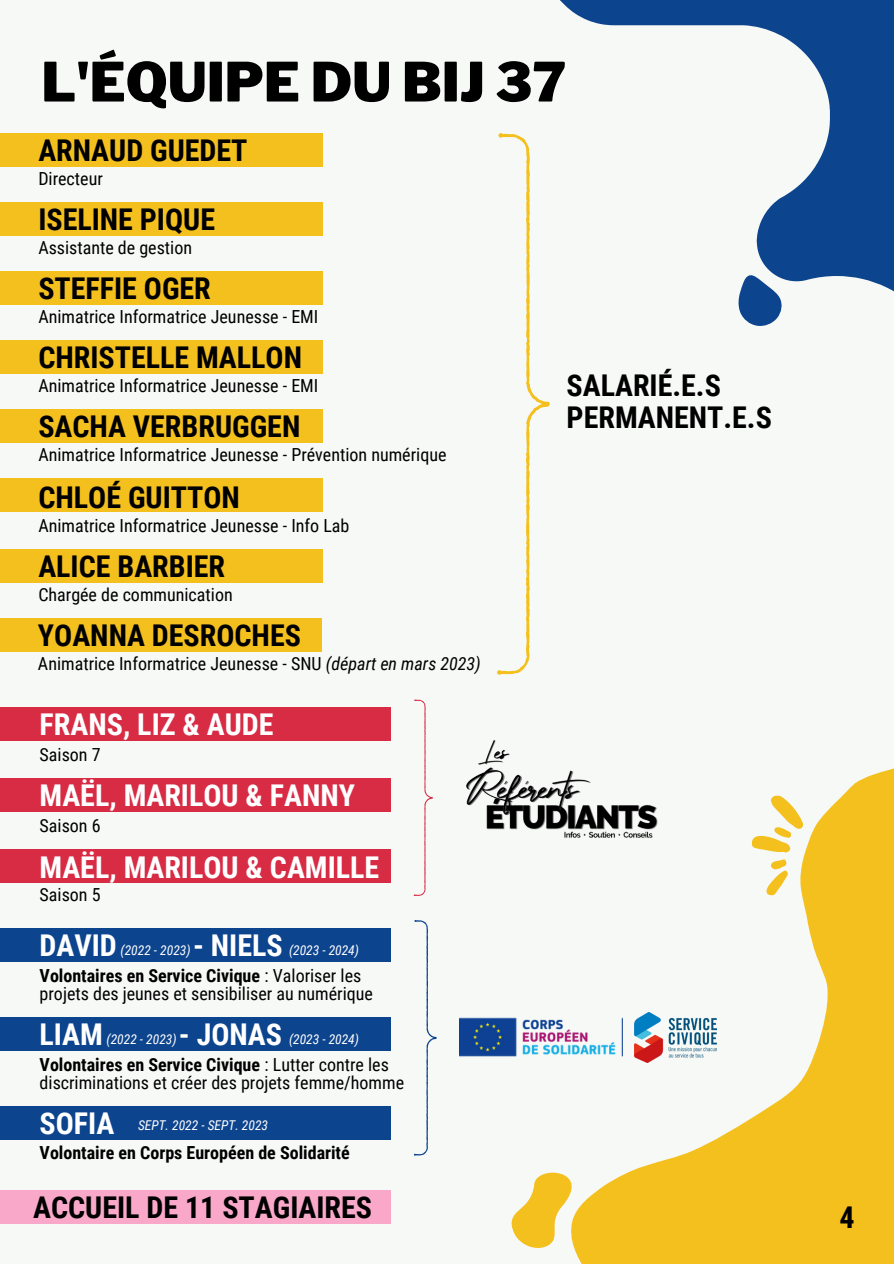
<style>
.page{position:relative;width:894px;height:1264px;background:#fff}
.page>*{position:absolute;margin:0;border:0;box-sizing:border-box;transform-origin:0 0}
.t1{font:900 53.7px "Libre Franklin";color:#000}
.t2{font:700 30px/31.5px "Roboto Condensed";color:#000}
.t3{font:700 30px "Roboto Condensed";color:#fff}
.t4{font:18px/18px "Roboto Condensed";color:#000}
.t5{font:700 18px "Roboto Condensed";color:#000}
.t6{font:italic 13.5px "Roboto Condensed";color:#fff}
.s1{font-style:italic}
.s2{font-weight:700}
</style>
<div class="page">
<div style="left:0;top:0;width:893px;height:1263px;background:#f7f9f7"></div>
<div style="left:0;top:202px;width:322px;height:34px;background:#f4c01e"></div>
<div style="left:0;top:133px;width:322px;height:34px;background:#f4c01e"></div>
<div style="left:0;top:271px;width:322px;height:33px;background:#f4c01e"></div>
<div style="left:0;top:340px;width:322px;height:33px;background:#f4c01e"></div>
<div style="left:0;top:409px;width:322px;height:33px;background:#f4c01e"></div>
<div style="left:0;top:707px;width:391px;height:33px;background:#d82b44"></div>
<div style="left:0;top:928px;width:391px;height:34px;background:#0d448e"></div>
<div style="left:0;top:1017px;width:391px;height:33px;background:#0d448e"></div>
<div style="left:0;top:1105px;width:391px;height:34px;background:#0d448e"></div>
<div style="left:0;top:1189px;width:391px;height:34px;background:#f9a8c9"></div>
<div style="left:0;top:478px;width:322px;height:33px;background:#f4c01e"></div>
<div style="left:0;top:777px;width:391px;height:34px;background:#d82b44"></div>
<div style="left:0;top:549px;width:322px;height:33px;background:#f4c01e"></div>
<div style="left:0;top:618px;width:322px;height:33px;background:#f4c01e"></div>
<div style="left:0;top:848px;width:391px;height:34px;background:#d82b44"></div>
<svg style="left:560px;top:0;width:333px;height:291px"></svg>
<svg style="left:497px;top:133px;width:52px;height:541px"></svg>
<svg style="left:413px;top:699px;width:20px;height:197px"></svg>
<svg style="left:414px;top:920px;width:22px;height:235px"></svg>
<svg style="left:577px;top:768px;width:316px;height:495px"></svg>
<img style="left:466px;top:740px;width:201px;height:114px">
<img style="left:634px;top:1012px;width:82px;height:50px">
<img style="left:459px;top:998px;width:163px;height:78px">
<svg style="left:731px;top:269px;width:55px;height:57px"></svg>
<svg style="left:748px;top:794px;width:58px;height:102px"></svg>
<svg style="left:511px;top:1147px;width:101px;height:108px"></svg>
<h4 class="t1" style="left:41px;top:50px;width:526px">L'ÉQUIPE DU BIJ 37</h4>
<p class="t2" style="left:38px;top:135px;width:211px">ARNAUD GUEDET</p>
<p class="t4" style="left:38px;top:170px;width:66px">Directeur</p>
<p class="t2" style="left:38px;top:204px;width:178px">ISELINE PIQUE</p>
<h2 class="t4" style="left:38px;top:239px;width:155px">Assistante de gestion</h2>
<p class="t2" style="left:38px;top:273px;width:174px">STEFFIE OGER</p>
<h4 class="t4" style="left:38px;top:308px;width:281px">Animatrice Informatrice Jeunesse - EMI</h4>
<h4 class="t2" style="left:38px;top:342px;width:265px">CHRISTELLE MALLON</h4>
<p class="t4" style="left:38px;top:377px;width:281px">Animatrice Informatrice Jeunesse - EMI</p>
<h4 class="t2" style="left:38px;top:411px;width:263px">SACHA VERBRUGGEN</h4>
<p class="t4" style="left:38px;top:446px;width:409px">Animatrice Informatrice Jeunesse - Prévention numérique</p>
<p class="t2" style="left:38px;top:482px;width:203px">CHLOÉ GUITTON</p>
<p class="t4" style="left:38px;top:517px;width:312px">Animatrice Informatrice Jeunesse - Info Lab</p>
<h2 class="t2" style="left:38px;top:551px;width:188px">ALICE BARBIER</h2>
<h4 class="t4" style="left:38px;top:586px;width:196px">Chargée de communication</h4>
<h2 class="t2" style="left:38px;top:620px;width:264px">YOANNA DESROCHES</h2>
<h4 class="t4" style="left:38px;top:655px;width:444px">Animatrice Informatrice Jeunesse - SNU <span class="s1">(départ en mars 2023)</span></h4>
<h2 class="t3" style="left:40px;top:707px;width:235px">FRANS, LIZ &amp; AUDE</h2>
<h2 class="t4" style="left:40px;top:745px;width:62px">Saison 7</h2>
<p class="t3" style="left:40px;top:778px;width:317px">MAËL, MARILOU &amp; FANNY</p>
<p class="t4" style="left:40px;top:816px;width:62px">Saison 6</p>
<p class="t3" style="left:40px;top:849px;width:341px">MAËL, MARILOU &amp; CAMILLE</p>
<h2 class="t4" style="left:40px;top:885px;width:62px">Saison 5</h2>
<h4 class="t3" style="left:40px;top:928px;width:79px">DAVID</h4>
<h4 class="t3" style="left:193px;top:928px;width:91px">- NIELS</h4>
<h2 class="t6" style="left:120px;top:942px;width:71px">(2022 - 2023)</h2>
<h2 class="t6" style="left:289px;top:942px;width:71px">(2023 - 2024)</h2>
<h4 class="t4" style="left:40px;top:967px;width:335px"><span class="s2">Volontaires en Service Civique</span> : Valoriser les projets des jeunes et sensibiliser au numérique</h4>
<h2 class="t3" style="left:40px;top:1017px;width:65px">LIAM</h2>
<h2 class="t3" style="left:179px;top:1017px;width:105px">- JONAS</h2>
<h4 class="t6" style="left:107px;top:1031px;width:71px">(2022 - 2023)</h4>
<h4 class="t6" style="left:289px;top:1031px;width:71px">(2023 - 2024)</h4>
<p class="t4" style="left:40px;top:1055px;width:366px"><span class="s2">Volontaires en Service Civique</span> : Lutter contre les discriminations et créer des projets femme/homme</p>
<h4 class="t3" style="left:40px;top:1106px;width:76px">SOFIA</h4>
<h2 class="t6" style="left:138px;top:1117px;width:131px">SEPT. 2022 - SEPT. 2023</h2>
<h2 class="t5" style="left:40px;top:1142px;width:311px">Volontaire en Corps Européen de Solidarité</h2>
<h2 class="t2" style="left:33px;top:1192px;width:340px">ACCUEIL DE 11 STAGIAIRES</h2>
<h4 class="t2" style="left:566px;top:370px;width:207px">SALARIÉ.E.S<br>PERMANENT.E.S</h4>
<h2 class="t2" style="left:839px;top:1202px;width:17px">4</h2>
</div>
